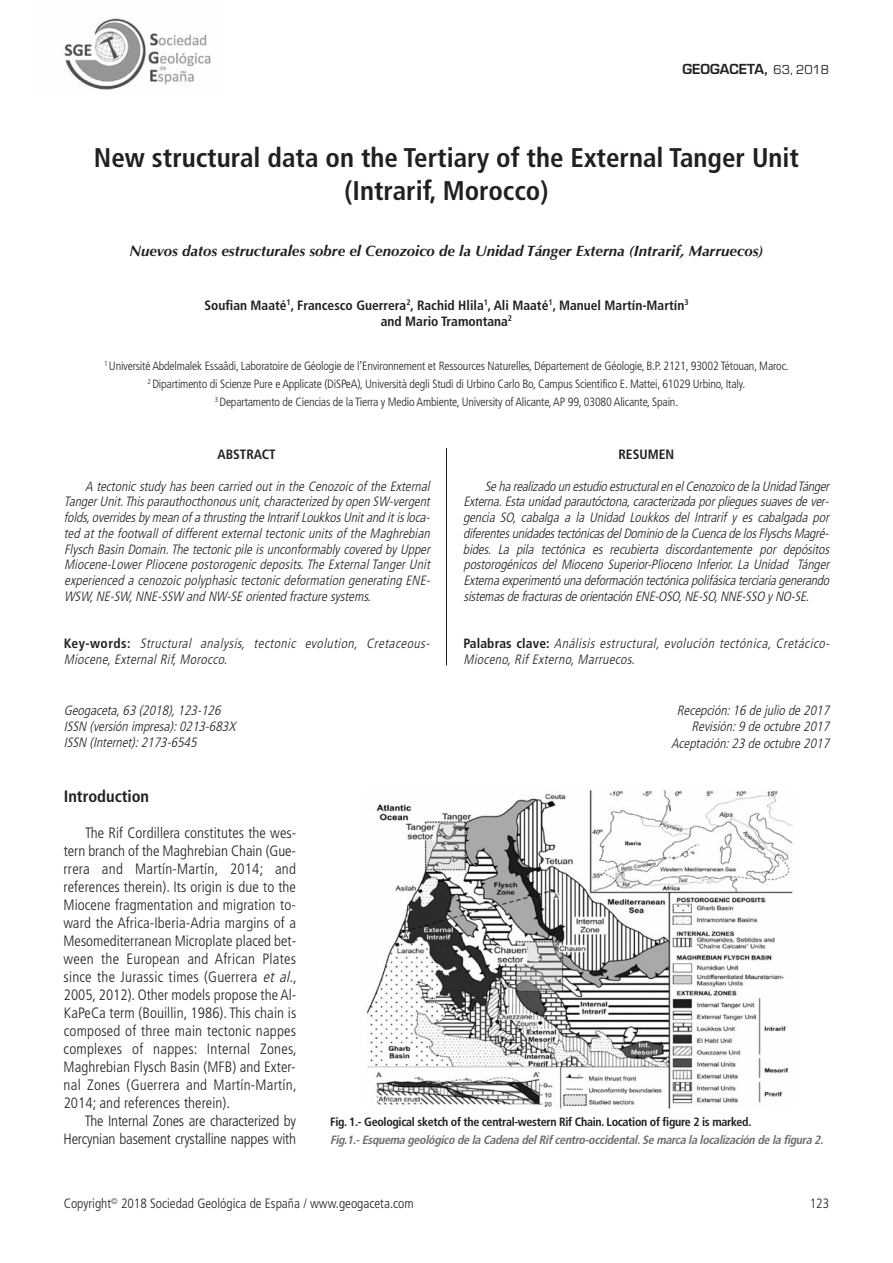
<style>
.page{position:relative;width:893px;height:1263px;background:#fff}
.page>*{position:absolute;margin:0;border:0;box-sizing:border-box;transform-origin:0 0}
.t1{font:700 condensed 27px/32.4px "Frutiger";color:#231f20;text-align:center}
.t2{font:700 condensed 16.5px "Frutiger LT Std";color:#231f20}
.t3{font:300 condensed 15px/18px "Frutiger LT Std";letter-spacing:-.015em;color:#231f20;text-align:justify}
.t4{font:italic 700 15px "Optima";color:#231f20}
.t5{font:italic 300 condensed 13.5px/15.8px "Frutiger LT Std";color:#231f20}
.t6{font:700 condensed 13.5px/16.2px "Frutiger";color:#231f20;text-align:center}
.t7{font:300 condensed 13.5px "Frutiger LT Std";color:#231f20}
.t8{font:600 13.5px "Eurostile";color:#231f20}
.t9{font:300 condensed 12px/18px "Frutiger LT Std";letter-spacing:-.015em;color:#231f20;text-align:center}
.t10{font:italic 700 condensed 12px "Frutiger";color:#6c6d70}
.t11{font:700 condensed 12px "Frutiger";letter-spacing:-.025em;color:#231f20}
.s1{font-weight:400}
.s2{font-family:"Frutiger";font-weight:700;font-style:normal}
.s3{font-style:italic}
</style>
<div class="page">
<img style="left:64px;top:18px;width:147px;height:72px">
<hr style="left:446px;top:448px;width:1px;height:217px;background:#231f20">
<img style="left:366px;top:789px;width:427px;height:321px">
<p class="t8" style="left:682px;top:64px;width:148px">GEOGACETA, <span class="s1">63, 2018</span></p>
<h1 class="t1" style="left:94px;top:144px;width:707px">New structural data on the Tertiary of the External Tanger Unit (Intrarif, Morocco)</h1>
<p class="t4" style="left:129px;top:242px;width:636px">Nuevos datos estructurales sobre el Cenozoico de la Unidad Tánger Externa (Intrarif, Marruecos)</p>
<p class="t6" style="left:204px;top:298px;width:486px">Soufian Maaté<sup>1</sup>, Francesco Guerrera<sup>2</sup>, Rachid Hlila<sup>1</sup>, Ali Maaté<sup>1</sup>, Manuel Martín-Martín<sup>3 </sup>and Mario Tramontana<sup>2</sup></p>
<p class="t9" style="left:104px;top:358px;width:686px"><sup>1</sup> Université Abdelmalek Essaâdi, Laboratoire de Géologie de l’Environnement et Ressources Naturelles, Département de Géologie, B.P. 2121, 93002 Tétouan, Maroc.<br><sup>2</sup> Dipartimento di Scienze Pure e Applicate (DiSPeA), Università degli Studi di Urbino Carlo Bo, Campus Scientifico E. Mattei, 61029 Urbino, Italy.<br><sup>3</sup> Departamento de Ciencias de la Tierra y Medio Ambiente, University of Alicante, AP 99, 03080 Alicante, Spain.</p>
<p class="t6" style="left:217px;top:447px;width:60px">ABSTRACT</p>
<p class="t5" style="left:64px;top:479px;width:370px;text-align:justify;text-indent:21px">A tectonic study has been carried out in the Cenozoic of the External TangerUnit.Thisparauthocthonousunit,characterized by open SW-vergent folds,overridesby mean of a thrusting the Intrarif LoukkosUnitand itisloca&shy;ted at the footwall of different external tectonic units of the Maghrebian Flysch Basin Domain.The tectonic pile is unconformably covered by Upper Miocene-Lower Pliocene postorogenic deposits.The ExternalTanger Unit experienced a cenozoic polyphasic tectonic deformation generating ENE-WSW,NE-SW,NNE-SSW and NW-SE oriented fracture systems.</p>
<p class="t5" style="left:64px;top:637px;width:370px"><span class="s2">K e y - w o r d s :</span> Structural analysis, tectonic evolution, Cretaceous-<br>Miocene,External Rif,Morocco.</p>
<p class="t5" style="left:64px;top:703px;width:176px;line-height:16.2px">Geogaceta,63 (2018),123-126<br>ISSN (versión impresa):0213-683X<br>ISSN (Internet):2173-6545</p>
<p class="t6" style="left:618px;top:447px;width:57px">RESUMEN</p>
<p class="t5" style="left:463px;top:479px;width:371px;text-align:justify;text-indent:22px">Seha realizado un estudio estructuralen elCenozoico dela Unidad Tánger Externa.Esta unidad parautóctona,caracterizada porplieguessuavesde ver&shy;gencia SO, cabalga a la Unidad Loukkos del Intrarif y es cabalgada por diferentesunidadestectónicasdelDominio dela Cuenca delosFlyschsMagré&shy;bides. La pila tectónica es recubierta discordantemente por depósitos postorogénicos del Mioceno Superior-Plioceno Inferior. La Unidad Tánger Externa experimentó una deformación tectónica polifásica terciaria generando sistemasde fracturasde orientación ENE-OSO,NE-SO,NNE-SSO y NO-SE.</p>
<p class="t5" style="left:463px;top:637px;width:370px"><span class="s2">Pa l a b r a s c l a v e :</span> Análisis estructural, evolución tectónica, Cretácico-<br>Mioceno,Rif Externo,Marruecos.</p>
<p class="t5" style="left:671px;top:703px;width:162px;line-height:16.2px;text-align:right">Recepción:16 de julio de 2017<br>Revisión:9 de octubre 2017<br>Aceptación:23 de octubre 2017</p>
<p class="t2" style="left:64px;top:789px;width:87px">Introduction</p>
<p class="t3" style="left:63px;top:825px;width:235px;text-indent:22px">The Rif Cordillera constitutes the wes&shy;tern branch of the Maghrebian Chain (Gue&shy;rrera and Martín-Martín, 2014; and references therein). Its origin is due to the Miocene fragmentation and migration to&shy;ward the Africa-Iberia-Adria margins of a Mesomediterranean Microplate placed bet&shy;ween the European and African Plates since the Jurassic times (Guerrera <span class="s3">et al.</span>, 2005, 2012). Other models propose the Al-KaPeCa term (Bouillin, 1986). This chain is composed of three main tectonic nappes complexes of nappes: Internal Zones, Maghrebian Flysch Basin (MFB) and Exter&shy;nal Zones (Guerrera and Martín-Martín, 2014; and references therein).</p>
<p class="t3" style="left:64px;top:1113px;width:234px;text-align:right">The Internal Zones are characterized by<br>Hercynian basement crystalline nappes with</p>
<p class="t11" style="left:330px;top:1117px;width:423px">Fig. 1.- Geological sketch of the central-western Rif Chain. Location of figure 2 is marked.</p>
<p class="t10" style="left:330px;top:1135px;width:497px">Fig.1.-Esquema geológico de la Cadena delRif centro-occidental.Se marca la localización de la figura 2.</p>
<p class="t7" style="left:64px;top:1198px;width:352px">Copyright<sup>©</sup> 2018 Sociedad Geológica de España / www.geogaceta.com</p>
<p class="t7" style="left:810px;top:1198px;width:21px">123</p>
</div>
